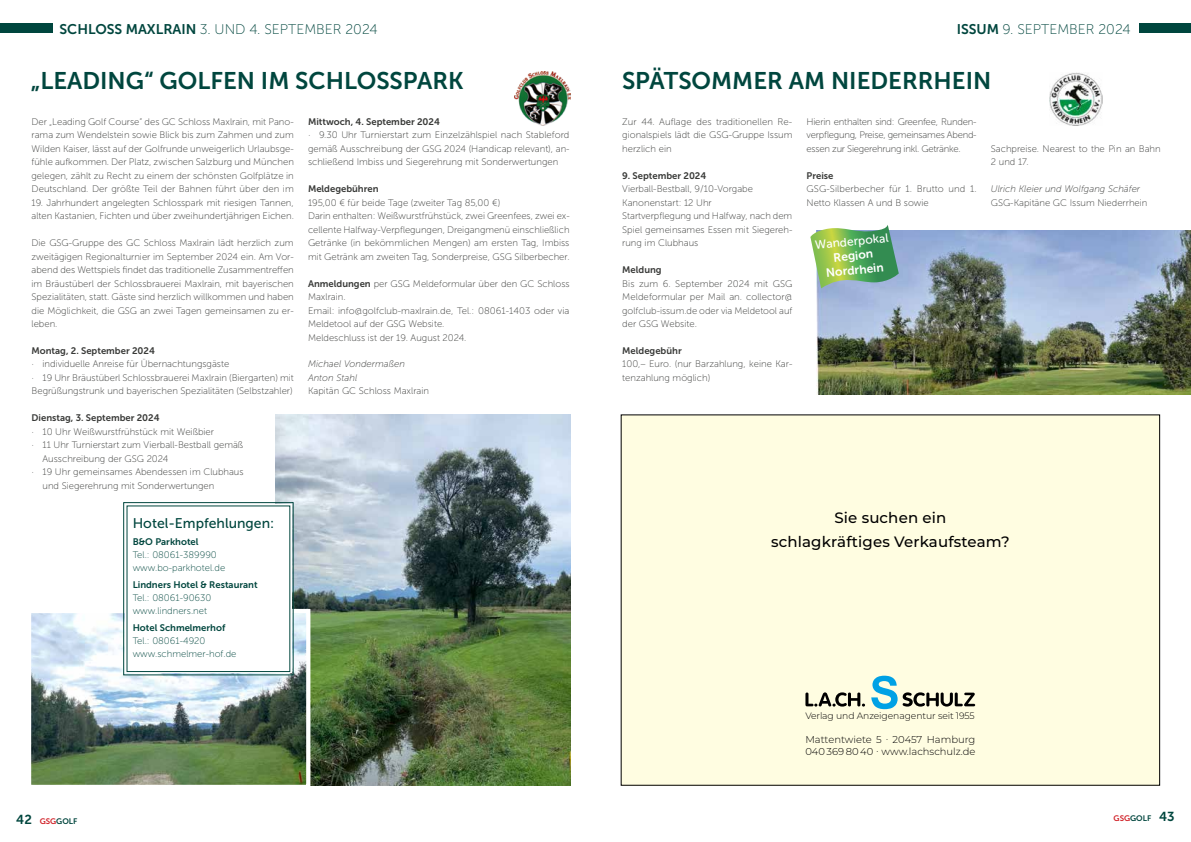
<style>
.page{position:relative;width:1191px;height:842px;background:#fff}
.page>*{position:absolute;margin:0;border:0;box-sizing:border-box;transform-origin:0 0}
.t1{font:24px "Museo Sans 700";color:#00463e}
.t2{font:500 15px/24px "Montserrat";letter-spacing:.01em;color:#000;text-align:center}
.t3{font:14px "Museo Sans 100";color:#00463e}
.t4{font:14px "Museo Sans 500";color:#00463e}
.t5{font:12px/14.4px "Museo Sans 700";color:#fff;text-align:center}
.t6{font:12px "Museo Sans 500";color:#fff}
.t7{font:300 10px/12px "Montserrat";color:#000}
.t8{font:9.5px/13.5px "Museo Sans 100";color:#383937}
.t9{font:9.5px "Museo Sans 700";color:#383937}
.t10{font:9.5px/12.9px "Museo Sans 100";color:#00463e}
.t11{font:italic 9.5px/13.5px "Museo Sans 100";color:#383937}
.t12{font:9.5px "Museo Sans 700";color:#00463e}
.t13{font:300 9.2px "Montserrat";letter-spacing:-.01em;color:#000}
.t14{font:8px "Museo Sans 700";color:#00463e}
.t15{font:7.9px "Times";letter-spacing:.005em;color:#000}
.s1{font-family:"Museo Sans 700"}
.s2{font-size:13px}
.s3{color:#d1232a}
</style>
<div class="page">
<div style="left:1138px;top:23px;width:53px;height:10px;background:#00463e"></div>
<div style="left:0;top:23px;width:52px;height:10px;background:#00463e"></div>
<img style="left:514px;top:71px;width:56px;height:54px">
<img style="left:275px;top:415px;width:295px;height:370px">
<img style="left:32px;top:614px;width:273px;height:170px">
<div style="left:27px;top:609px;width:283px;height:180px;border:4px solid #fff"></div>
<svg style="left:123px;top:502px;width:171px;height:173px"></svg>
<img style="left:816px;top:231px;width:375px;height:163px">
<svg style="left:810px;top:225px;width:88px;height:63px"></svg>
<img style="left:1049px;top:73px;width:53px;height:53px">
<div style="left:621px;top:415px;width:538px;height:370px;background:#fffde1"></div>
<svg style="left:871px;top:676px;width:104px;height:33px"></svg>
<svg style="left:805px;top:692px;width:60px;height:15px"></svg>
<h3 class="t3" style="left:60px;top:22px;width:320px"><span class="s1">SCHLOSS MAXLRAIN</span> 3. UND 4. SEPTEMBER 2024</h3>
<h1 class="t1" style="left:31px;top:68px;width:434px">„LEADING“ GOLFEN IM SCHLOSSPARK</h1>
<p class="t8" style="left:32px;top:115px;width:264px;text-align:justify">Der „Leading Golf Course“ des GC Schloss Maxlrain, mit Pano&shy;rama zum Wendelstein sowie Blick bis zum Zahmen und zum Wilden Kaiser, lässt auf der Golfrunde unweigerlich Urlaubsge&shy;fühle aufkommen. Der Platz, zwischen Salzburg und München gelegen, zählt zu Recht zu einem der schönsten Golfplätze in Deutschland. Der größte Teil der Bahnen führt über den im</p>
<p class="t8" style="left:32px;top:196px;width:264px">19. Jahrhundert angelegten Schlosspark mit riesigen Tannen, alten Kastanien, Fichten und über zweihundertjährigen Eichen.</p>
<p class="t8" style="left:32px;top:236px;width:264px;text-align:justify">Die GSG-Gruppe des GC Schloss Maxlrain lädt herzlich zum zweitägigen Regionalturnier im September 2024 ein. Am Vor&shy;abend des Wettspiels findet das traditionelle Zusammentreffen im Bräustüberl der Schlossbrauerei Maxlrain, mit bayerischen Spezialitäten, statt. Gäste sind herzlich willkommen und haben die Möglichkeit, die GSG an zwei Tagen gemeinsamen zu er&shy;leben.</p>
<p class="t9" style="left:32px;top:345px;width:125px">Montag, 2. September 2024</p>
<p class="t8" style="left:32px;top:358px;width:264px">· individuelle Anreise für Übernachtungsgäste<br>· 19 Uhr Bräustüberl Schlossbrauerei Maxlrain (Biergarten) mit<br>Begrüßungstrunk und bayerischen Spezialitäten (Selbstzahler)</p>
<p class="t9" style="left:32px;top:413px;width:130px">Dienstag, 3. September 2024</p>
<p class="t8" style="left:32px;top:425px;width:184px">· 10 Uhr Weißwurstfrühstück mit Weißbier</p>
<p class="t8" style="left:32px;top:438px;width:213px">· 11 Uhr Turnierstart zum Vierball-Bestball gemäß</p>
<p class="t8" style="left:43px;top:452px;width:127px">Ausschreibung der GSG 2024</p>
<p class="t8" style="left:32px;top:465px;width:214px">· 19 Uhr gemeinsames Abendessen im Clubhaus</p>
<p class="t8" style="left:43px;top:479px;width:173px">und Siegerehrung mit Sonderwertungen</p>
<p class="t9" style="left:308px;top:116px;width:133px">Mittwoch, 4. September 2024</p>
<p class="t8" style="left:308px;top:128px;width:263px;text-align:justify">· 9.30 Uhr Turnierstart zum Einzelzählspiel nach Stableford gemäß Ausschreibung der GSG 2024 (Handicap relevant), an&shy;schließend Imbiss und Siegerehrung mit Sonderwertungen</p>
<p class="t9" style="left:308px;top:184px;width:72px">Meldegebühren</p>
<p class="t8" style="left:308px;top:196px;width:263px">195,00 € für beide Tage (zweiter Tag 85,00 €)<br>Darin enthalten: Weißwurstfrühstück, zwei Greenfees, zwei ex&shy;cellente Halfway-Verpflegungen, Dreigangmenü einschließlich Getränke (in bekömmlichen Mengen) am ersten Tag, Imbiss mit Getränk am zweiten Tag, Sonderpreise, GSG Silberbecher.</p>
<p class="t8" style="left:308px;top:277px;width:263px"><span class="s1">Anmeldungen</span> per GSG Meldeformular über den GC Schloss Maxlrain.<br>Email: info@golfclub-maxlrain.de, Tel.: 08061-1403 oder via Meldetool auf der GSG Website.<br>Meldeschluss ist der 19. August 2024.</p>
<p class="t11" style="left:308px;top:358px;width:98px">Michael Vondermaßen<br>Anton Stahl</p>
<p class="t8" style="left:308px;top:384px;width:123px">Kapitän GC Schloss Maxlrain</p>
<h3 class="t4" style="left:133px;top:516px;width:143px">Hotel-Empfehlungen:</h3>
<p class="t12" style="left:133px;top:537px;width:67px">B&amp;O Parkhotel</p>
<p class="t10" style="left:133px;top:549px;width:94px">Tel.: 08061-389990 www.bo-parkhotel.de</p>
<p class="t12" style="left:133px;top:580px;width:126px">Lindners Hotel &amp; Restaurant</p>
<p class="t10" style="left:133px;top:591px;width:80px">Tel.: 08061-90630 www.lindners.net</p>
<p class="t12" style="left:133px;top:622px;width:94px">Hotel Schmelmerhof</p>
<p class="t10" style="left:133px;top:634px;width:105px">Tel.: 08061-4920 www.schmelmer-hof.de</p>
<h3 class="t3" style="left:956px;top:22px;width:175px"><span class="s1">ISSUM</span> 9. SEPTEMBER 2024</h3>
<h1 class="t1" style="left:622px;top:67px;width:371px">SPÄTSOMMER AM NIEDERRHEIN</h1>
<p class="t8" style="left:622px;top:115px;width:172px;text-align:justify">Zur 44. Auflage des traditionellen Re&shy;gionalspiels lädt die GSG-Gruppe Issum herzlich ein</p>
<p class="t9" style="left:622px;top:170px;width:86px">9. September 2024</p>
<p class="t8" style="left:622px;top:182px;width:172px">Vierball-Bestball, 9/10-Vorgabe<br>Kanonenstart: 12 Uhr<br>Startverpflegung und Halfway, nach dem<br>Spiel gemeinsames Essen mit Siegereh&shy;rung im Clubhaus</p>
<p class="t9" style="left:622px;top:264px;width:41px">Meldung</p>
<p class="t8" style="left:622px;top:277px;width:172px;text-align:justify">Bis zum 6. September 2024 mit GSG Meldeformular per Mail an. collector@ golfclub-issum.de oder via Meldetool auf der GSG Website.</p>
<p class="t9" style="left:622px;top:345px;width:61px">Meldegebühr</p>
<p class="t8" style="left:622px;top:358px;width:172px">100,– Euro. (nur Barzahlung, keine Kar&shy;tenzahlung möglich)</p>
<p class="t8" style="left:806px;top:115px;width:172px;text-align:justify">Hierin enthalten sind: Greenfee, Runden&shy;verpflegung, Preise, gemeinsames Abend&shy;essen zur Siegerehrung inkl. Getränke.</p>
<p class="t9" style="left:806px;top:170px;width:28px">Preise</p>
<p class="t8" style="left:806px;top:182px;width:172px">GSG-Silberbecher für 1. Brutto und 1.<br>Netto Klassen A und B sowie</p>
<p class="t8" style="left:991px;top:142px;width:171px">Sachpreise. Nearest to the Pin an Bahn<br>2 und 17.</p>
<p class="t11" style="left:991px;top:182px;width:151px">Ulrich Kleier und Wolfgang Schäfer</p>
<p class="t8" style="left:991px;top:196px;width:158px">GSG-Kapitäne GC Issum Niederrhein</p>
<p class="t6" style="left:814px;top:239px;width:75px;rotate:-6deg">Wanderpokal</p>
<p class="t5" style="left:823px;top:251px;width:59px;rotate:-6deg">Region<br>Nordrhein</p>
<h2 class="t2" style="left:771px;top:505px;width:240px">Sie suchen ein<br>schlagkräftiges Verkaufsteam?</h2>
<p class="t13" style="left:805px;top:710px;width:171px">Verlag und Anzeigenagentur seit 1955</p>
<p class="t15" style="left:803px;top:714px;width:174px">Gesellschaft für Anzeigen, Werbung und Verlag mbH</p>
<p class="t7" style="left:805px;top:733px;width:172px">Mattentwiete 5 . 20457 Hamburg<br>040 369 80 40 . www.lachschulz.de</p>
<p class="t14" style="left:16px;top:817px;width:63px"><span class="s2">42</span> <span class="s3">GSG</span>GOLF</p>
<p class="t14" style="left:1113px;top:813px;width:63px"><span class="s3">GSG</span>GOLF <span class="s2">43</span></p>
</div>
